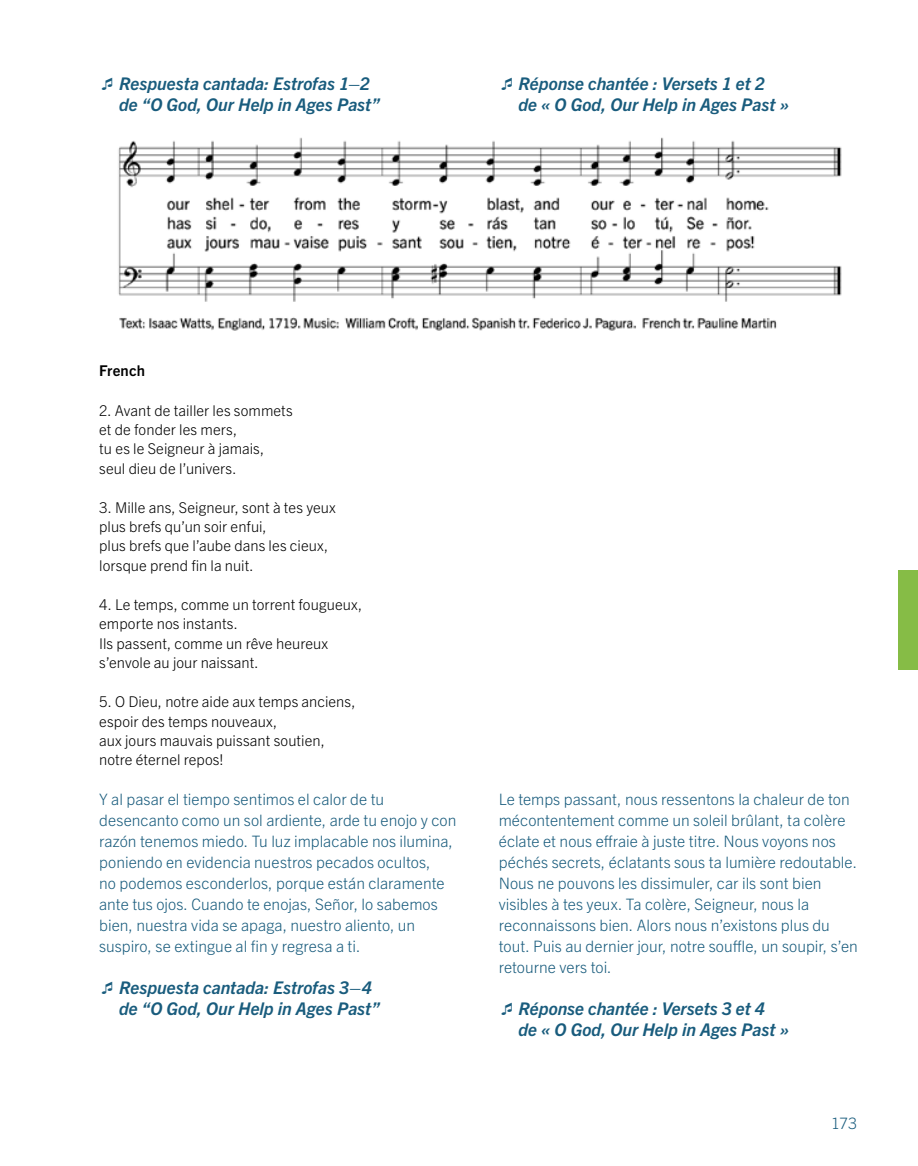
<style>
.page{position:relative;width:918px;height:1166px;background:#fff}
.page>*{position:absolute;margin:0;border:0;box-sizing:border-box;transform-origin:0 0}
.t1{font:italic 700 17.5px/21px "Trade Gothic Next LT Pro";color:#195c7d}
.t2{font:300 15.75px/21px "Trade Gothic Next LT Pro";color:#195c7d}
.t3{font:300 14.88px/19.2px "Trade Gothic Next LT Pro";letter-spacing:.005em;color:#000}
.t4{font:700 14.88px "Trade Gothic Next LT Pro";letter-spacing:.015em;color:#000}
</style>
<div class="page">
<div style="left:898px;top:570px;width:20px;height:100px;background:#86bc46"></div>
<img style="left:118px;top:137px;width:724px;height:194px">
<p class="t1" style="left:119px;top:72px;width:262px">Respuesta cantada: Estrofas 1–2 de “O God, Our Help in Ages Past”</p>
<p class="t1" style="left:518px;top:72px;width:272px">Réponse chantée : Versets 1 et 2<br>de « O God, Our Help in Ages Past »</p>
<p class="t4" style="left:99px;top:361px;width:47px">French</p>
<p class="t3" style="left:99px;top:400px;width:195px">2. Avant de tailler les sommets et de fonder les mers,<br>tu es le Seigneur à jamais, seul dieu de l’univers.</p>
<p class="t3" style="left:99px;top:497px;width:238px">3. Mille ans, Seigneur, sont à tes yeux plus brefs qu’un soir enfui,<br>plus brefs que l’aube dans les cieux, lorsque prend fin la nuit.</p>
<p class="t3" style="left:99px;top:594px;width:264px">4. Le temps, comme un torrent fougueux, emporte nos instants.<br>Ils passent, comme un rêve heureux s’envole au jour naissant.</p>
<p class="t3" style="left:99px;top:691px;width:258px">5. O Dieu, notre aide aux temps anciens, espoir des temps nouveaux,<br>aux jours mauvais puissant soutien, notre éternel repos!</p>
<p class="t2" style="left:99px;top:787px;width:359px">Y al pasar el tiempo sentimos el calor de tu desencanto como un sol ardiente, arde tu enojo y con razón tenemos miedo. Tu luz implacable nos ilumina, poniendo en evidencia nuestros pecados ocultos,<br>no podemos esconderlos, porque están claramente ante tus ojos. Cuando te enojas, Señor, lo sabemos bien, nuestra vida se apaga, nuestro aliento, un suspiro, se extingue al fin y regresa a ti.</p>
<p class="t1" style="left:119px;top:975px;width:262px">Respuesta cantada: Estrofas 3–4 de “O God, Our Help in Ages Past”</p>
<p class="t2" style="left:499px;top:787px;width:361px">Le temps passant, nous ressentons la chaleur de ton mécontentement comme un soleil brûlant, ta colère éclate et nous effraie à juste titre. Nous voyons nos péchés secrets, éclatants sous ta lumière redoutable.<br>Nous ne pouvons les dissimuler, car ils sont bien visibles à tes yeux. Ta colère, Seigneur, nous la reconnaissons bien. Alors nous n’existons plus du tout. Puis au dernier jour, notre souffle, un soupir, s’en retourne vers toi.</p>
<p class="t1" style="left:518px;top:996px;width:272px">Réponse chantée : Versets 3 et 4<br>de « O God, Our Help in Ages Past »</p>
<p class="t2" style="left:831px;top:1111px;width:27px">173</p>
</div>
